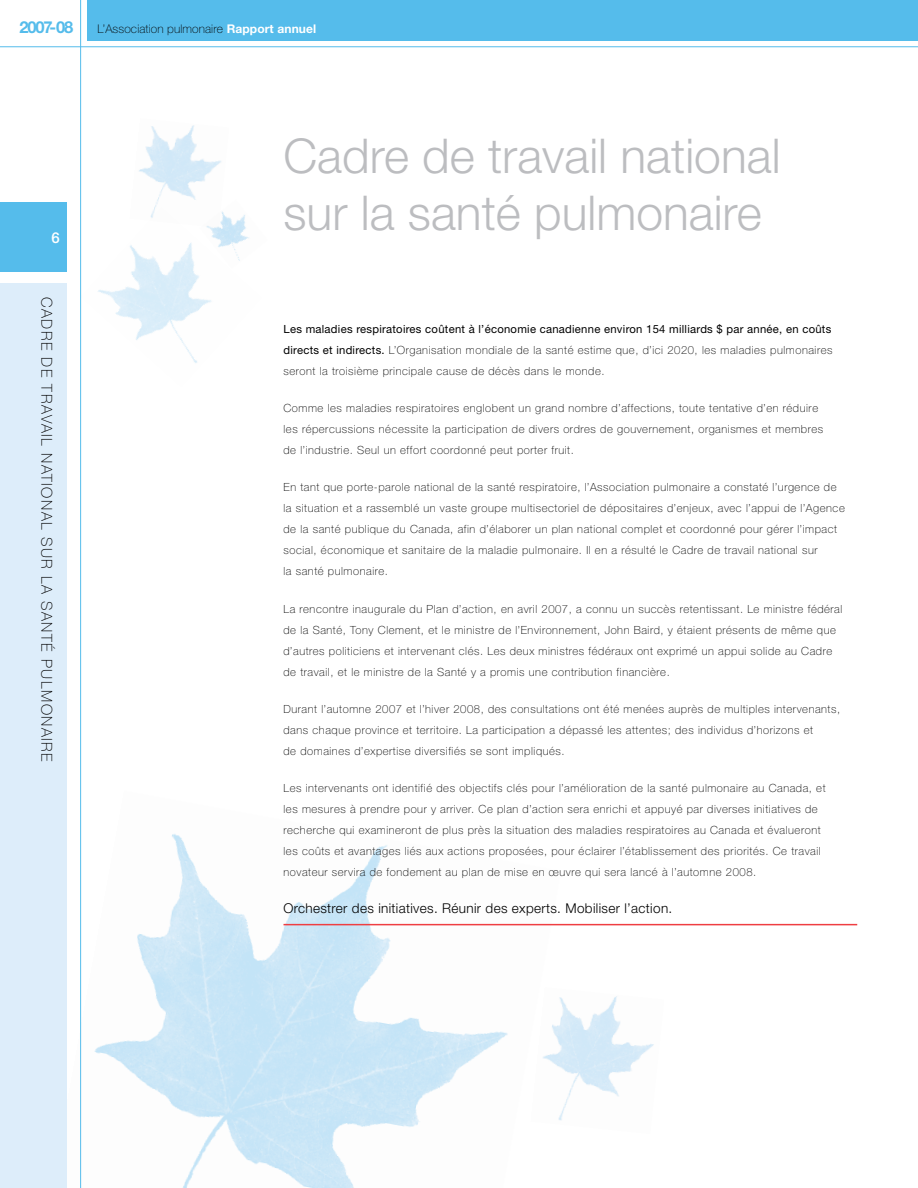
<style>
.page{position:relative;width:918px;height:1188px;background:#fff}
.page>*{position:absolute;margin:0;border:0;box-sizing:border-box;transform-origin:0 0}
.t1{font:300 48px/57.6px "Helvetica Neue";color:#bcbdc0}
.t2{font:700 16.5px "Helvetica Neue";letter-spacing:-.07em;color:#55bceb}
.t3{font:100 15px "Helvetica Neue";color:#000}
.t4{font:500 15px "Helvetica Neue";color:#fff}
.t5{font:300 13.5px "Helvetica Neue";letter-spacing:.025em;color:#000}
.t6{font:100 12px "Helvetica Neue";letter-spacing:.01em;color:#000}
.t7{font:100 11.25px/21px "Helvetica Neue";letter-spacing:.05em;color:#000}
.s1{font-weight:700;color:#fff}
.s2{font-weight:400}
</style>
<div class="page">
<img style="left:81px;top:791px;width:480px;height:397px">
<img style="left:81px;top:208px;width:131px;height:179px">
<img style="left:200px;top:215px;width:49px;height:54px">
<img style="left:530px;top:987px;width:124px;height:147px">
<img style="left:129px;top:125px;width:100px;height:103px">
<hr style="left:284px;top:924px;width:573px;height:1px;background:#ef3e42">
<div style="left:87px;top:0;width:831px;height:40px;background:#55bceb"></div>
<div style="left:0;top:202px;width:67px;height:70px;background:#55bceb"></div>
<hr style="left:80px;top:0;width:1px;height:1188px;background:#55bceb">
<hr style="left:0;top:46px;width:918px;height:1px;background:#55bceb">
<div style="left:0;top:283px;width:67px;height:905px;background:#ddedfa"></div>
<h2 class="t2" style="left:19px;top:17px;width:55px">2007-08</h2>
<p class="t6" style="left:98px;top:22px;width:220px">L’Association pulmonaire <span class="s1">Rapport annuel</span></p>
<h3 class="t4" style="left:52px;top:229px;width:10px">6</h3>
<h3 class="t3" style="left:55px;top:297px;width:465px;rotate:90deg">Cadredetravailnationalsurlasantépulmonaire</h3>
<h1 class="t1" style="left:284px;top:126px;width:499px">Cadre de travail national sur la santé pulmonaire</h1>
<p class="t7" style="left:284px;top:318px;width:551px;text-align:justify"><span class="s2">Les maladies respiratoires coûtent à l’économie canadienne environ 154 milliards $ par année, en coûts directs et indirects.</span> L’Organisation mondiale de la santé estime que, d’ici 2020, les maladies pulmonaires seront la troisième principale cause de décès dans le monde.</p>
<p class="t7" style="left:284px;top:398px;width:541px">Comme les maladies respiratoires englobent un grand nombre d’affections, toute tentative d’en réduire les répercussions nécessite la participation de divers ordres de gouvernement, organismes et membres de l’industrie. Seul un effort coordonné peut porter fruit.</p>
<p class="t7" style="left:284px;top:477px;width:563px">En tant que porte-parole national de la santé respiratoire, l’Association pulmonaire a constaté l’urgence de la situation et a rassemblé un vaste groupe multisectoriel de dépositaires d’enjeux, avec l’appui de l’Agence de la santé publique du Canada, afin d’élaborer un plan national complet et coordonné pour gérer l’impact social, économique et sanitaire de la maladie pulmonaire. Il en a résulté le Cadre de travail national sur<br>la santé pulmonaire.</p>
<p class="t7" style="left:284px;top:598px;width:560px">La rencontre inaugurale du Plan d’action, en avril 2007, a connu un succès retentissant. Le ministre fédéral de la Santé, Tony Clement, et le ministre de l’Environnement, John Baird, y étaient présents de même que d’autres politiciens et intervenant clés. Les deux ministres fédéraux ont exprimé un appui solide au Cadre de travail, et le ministre de la Santé y a promis une contribution financière.</p>
<p class="t7" style="left:284px;top:698px;width:558px">Durant l’automne 2007 et l’hiver 2008, des consultations ont été menées auprès de multiples intervenants, dans chaque province et territoire. La participation a dépassé les attentes; des individus d’horizons et<br>de domaines d’expertise diversifiés se sont impliqués.</p>
<p class="t7" style="left:284px;top:777px;width:544px">Les intervenants ont identifié des objectifs clés pour l’amélioration de la santé pulmonaire au Canada, et les mesures à prendre pour y arriver. Ce plan d’action sera enrichi et appuyé par diverses initiatives de recherche qui examineront de plus près la situation des maladies respiratoires au Canada et évalueront les coûts et avantages liés aux actions proposées, pour éclairer l’établissement des priorités. Ce travail novateur servira de fondement au plan de mise en œuvre qui sera lancé à l’automne 2008.</p>
<p class="t5" style="left:284px;top:900px;width:390px">Orchestrer des initiatives. Réunir des experts. Mobiliser l’action.</p>
</div>
